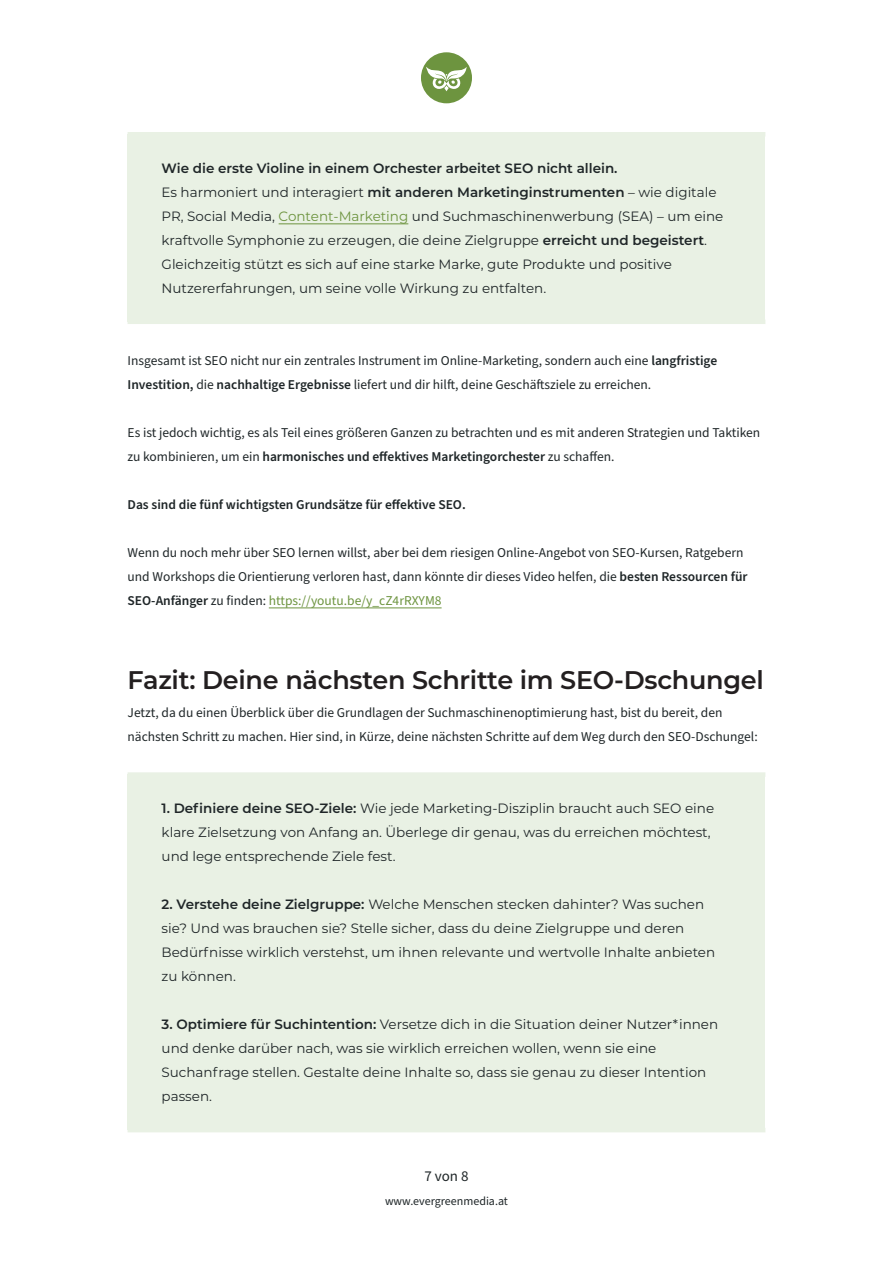
<style>
.page{position:relative;width:893px;height:1263px;background:#fff}
.page>*{position:absolute;margin:0;border:0;box-sizing:border-box;transform-origin:0 0}
.t1{font:600 25.5px "Montserrat";letter-spacing:-.01em;color:#231f20}
.t2{font:15px "Source Sans Pro";color:#1f2628}
.t3{font:13.5px/24px "Montserrat";color:#1f2628}
.t4{font:13.5px/24px "Source Sans Pro";color:#1f2628}
.t5{font:600 13.5px "Source Sans Pro";color:#1f2628}
.t6{font:12px "Source Sans Pro";color:#1f2628}
.s1{font-weight:600}
.s2{color:#6d943f}
</style>
<div class="page">
<div style="left:421px;top:52px;width:51px;height:51px;background:#6d943f;border-radius:50%"></div>
<svg style="left:426px;top:67px;width:41px;height:24px"></svg>
<div style="left:128px;top:134px;width:637px;height:188px;background:#e9f1e4"></div>
<div style="left:128px;top:319px;width:637px;height:5px;background:#e9f1e4"></div>
<hr style="left:128px;top:132px;width:637px;height:4px;background:#e9f1e4">
<hr style="left:279px;top:224px;width:129px;height:1px;background:#6d943f">
<hr style="left:269px;top:608px;width:173px;height:1px;background:#6d943f">
<div style="left:128px;top:774px;width:637px;height:356px;background:#e9f1e4"></div>
<hr style="left:128px;top:1128px;width:637px;height:4px;background:#e9f1e4">
<div style="left:128px;top:772px;width:637px;height:5px;background:#e9f1e4"></div>
<p class="t3" style="left:162px;top:156px;width:563px"><span class="s1">Wie die erste Violine in einem Orchester arbeitet SEO nicht allein.<br></span>Es harmoniert und interagiert <span class="s1">mit anderen Marketinginstrumenten</span> – wie digitale PR, Social Media, <span class="s2">Content-Marketing</span> und Suchmaschinenwerbung (SEA) – um eine kraftvolle Symphonie zu erzeugen, die deine Zielgruppe <span class="s1">erreicht und begeistert</span>.<br>Gleichzeitig stützt es sich auf eine starke Marke, gute Produkte und positive Nutzererfahrungen, um seine volle Wirkung zu entfalten.</p>
<p class="t4" style="left:128px;top:349px;width:591px">Insgesamt ist SEO nicht nur ein zentrales Instrument im Online-Marketing, sondern auch eine <span class="s1">langfristige<br>Investition,</span> die <span class="s1">nachhaltige Ergebnisse</span> liefert und dir hilft, deine Geschäftsziele zu erreichen.</p>
<p class="t4" style="left:128px;top:421px;width:634px">Es ist jedoch wichtig, es als Teil eines größeren Ganzen zu betrachten und es mit anderen Strategien und Taktiken zu kombinieren, um ein <span class="s1">harmonisches und effektives Marketingorchester</span> zu schaffen.</p>
<p class="t5" style="left:128px;top:495px;width:340px">Das sind die fünf wichtigsten Grundsätze für effektive SEO.</p>
<p class="t4" style="left:128px;top:541px;width:622px">Wenn du noch mehr über SEO lernen willst, aber bei dem riesigen Online-Angebot von SEO-Kursen, Ratgebern und Workshops die Orientierung verloren hast, dann könnte dir dieses Video helfen, die <span class="s1">besten Ressourcen für<br>SEO-Anfänger</span> zu finden: <span class="s2">https://youtu.be/y_cZ4rRXYM8</span></p>
<h1 class="t1" style="left:128px;top:662px;width:638px">Fazit: Deine nächsten Schritte im SEO-Dschungel</h1>
<p class="t4" style="left:128px;top:701px;width:632px">Jetzt, da du einen Überblick über die Grundlagen der Suchmaschinenoptimierung hast, bist du bereit, den nächsten Schritt zu machen. Hier sind, in Kürze, deine nächsten Schritte auf dem Weg durch den SEO-Dschungel:</p>
<p class="t3" style="left:162px;top:796px;width:554px"><span class="s1">1. Definiere deine SEO-Ziele:</span> Wie jede Marketing-Disziplin braucht auch SEO eine klare Zielsetzung von Anfang an. Überlege dir genau, was du erreichen möchtest, und lege entsprechende Ziele fest.</p>
<p class="t3" style="left:162px;top:892px;width:555px"><span class="s1">2. Verstehe deine Zielgruppe:</span> Welche Menschen stecken dahinter? Was suchen sie? Und was brauchen sie? Stelle sicher, dass du deine Zielgruppe und deren Bedürfnisse wirklich verstehst, um ihnen relevante und wertvolle Inhalte anbieten zu können.</p>
<p class="t3" style="left:162px;top:1012px;width:558px"><span class="s1">3. Optimiere für Suchintention:</span> Versetze dich in die Situation deiner Nutzer*innen und denke darüber nach, was sie wirklich erreichen wollen, wenn sie eine Suchanfrage stellen. Gestalte deine Inhalte so, dass sie genau zu dieser Intention passen.</p>
<p class="t2" style="left:424px;top:1165px;width:46px">7 von 8</p>
<p class="t6" style="left:385px;top:1193px;width:124px">www.evergreenmedia.at</p>
</div>
